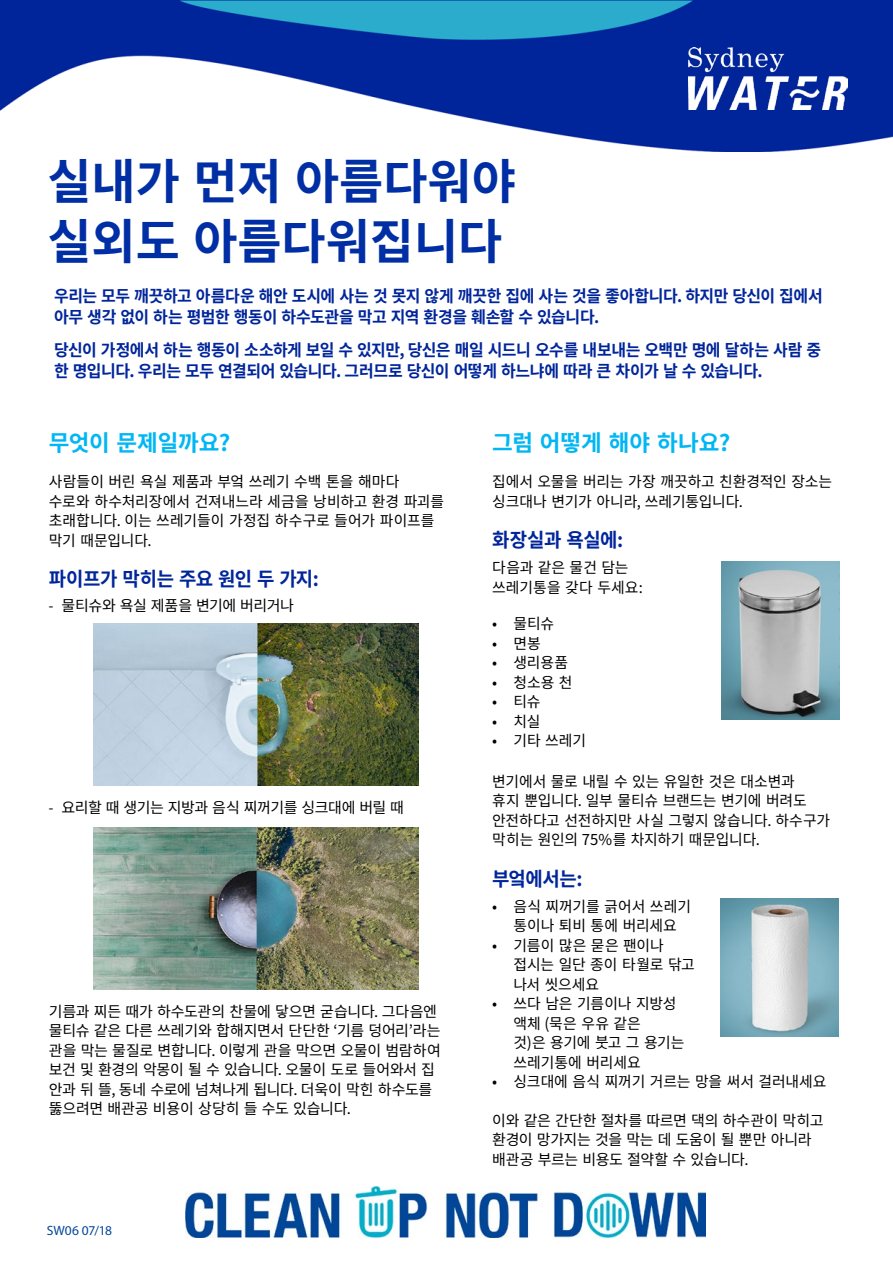
<style>
.page{position:relative;width:893px;height:1263px;background:#fff}
.page>*{position:absolute;margin:0;border:0;box-sizing:border-box;transform-origin:0 0}
.t1{font:700 48px/60px "Source Han Sans K";color:#002ea4}
.t2{font:700 22.5px "Source Han Sans K";letter-spacing:-.005em;color:#00b7f3}
.t3{font:700 19.5px "Source Han Sans K";letter-spacing:-.025em;color:#00259b}
.t4{font:700 16.5px/21px "Source Han Sans K";letter-spacing:-.025em;color:#00259b}
.t5{font:15px/19.5px "Source Han Sans K";letter-spacing:-.01em;color:#000}
.t6{font:15px "Source Han Sans K";letter-spacing:-.03em;color:#000}
.t7{font:13.5px "Myriad Pro";color:#034798}
.s1{font-family:"Myriad Pro"}
</style>
<div class="page">
<img style="left:1px;top:0;width:892px;height:151px">
<img style="left:688px;top:47px;width:159px;height:62px">
<img style="left:93px;top:623px;width:325px;height:162px">
<img style="left:93px;top:828px;width:325px;height:161px">
<img style="left:720px;top:898px;width:119px;height:138px">
<img style="left:722px;top:561px;width:117px;height:159px">
<img style="left:185px;top:1186px;width:521px;height:51px">
<p class="t1" style="left:47px;top:153px;width:470px">실내가 먼저 아름다워야 실외도 아름다워집니다</p>
<p class="t4" style="left:54px;top:285px;width:770px">우리는 모두 깨끗하고 아름다운 해안 도시에 사는 것 못지 않게 깨끗한 집에 사는 것을 좋아합니다. 하지만 당신이 집에서 아무 생각 없이 하는 평범한 행동이 하수도관을 막고 지역 환경을 훼손할 수 있습니다.</p>
<p class="t4" style="left:54px;top:340px;width:769px">당신이 가정에서 하는 행동이 소소하게 보일 수 있지만, 당신은 매일 시드니 오수를 내보내는 오백만 명에 달하는 사람 중 한 명입니다. 우리는 모두 연결되어 있습니다. 그러므로 당신이 어떻게 하느냐에 따라 큰 차이가 날 수 있습니다.</p>
<p class="t2" style="left:49px;top:430px;width:183px">무엇이 문제일까요?</p>
<p class="t5" style="left:49px;top:472px;width:397px">사람들이 버린 욕실 제품과 부엌 쓰레기 수백 톤을 해마다 수로와 하수처리장에서 건져내느라 세금을 낭비하고 환경 파괴를 초래합니다. 이는 쓰레기들이 가정집 하수구로 들어가 파이프를 막기 때문입니다.</p>
<p class="t3" style="left:49px;top:568px;width:271px">파이프가 막히는 주요 원인 두 가지:</p>
<p class="t6" style="left:49px;top:597px;width:246px"><span class="s1">-</span> 물티슈와 욕실 제품을 변기에 버리거나</p>
<p class="t6" style="left:49px;top:799px;width:357px"><span class="s1">-</span> 요리할 때 생기는 지방과 음식 찌꺼기를 싱크대에 버릴 때</p>
<p class="t5" style="left:49px;top:1002px;width:393px">기름과 찌든 때가 하수도관의 찬물에 닿으면 굳습니다. 그다음엔 물티슈 같은 다른 쓰레기와 합해지면서 단단한 ‘기름 덩어리’라는 관을 막는 물질로 변합니다. 이렇게 관을 막으면 오물이 범람하여 보건 및 환경의 악몽이 될 수 있습니다. 오물이 도로 들어와서 집 안과 뒤 뜰, 동네 수로에 넘쳐나게 됩니다. 더욱이 막힌 하수도를 뚫으려면 배관공 비용이 상당히 들 수도 있습니다.</p>
<p class="t7" style="left:47px;top:1222px;width:67px">SW06 07/18</p>
<p class="t2" style="left:492px;top:430px;width:240px">그럼 어떻게 해야 하나요?</p>
<p class="t5" style="left:492px;top:472px;width:341px">집에서 오물을 버리는 가장 깨끗하고 친환경적인 장소는 싱크대나 변기가 아니라, 쓰레기통입니다.</p>
<p class="t3" style="left:492px;top:529px;width:133px">화장실과 욕실에:</p>
<p class="t5" style="left:492px;top:558px;width:152px">다음과 같은 물건 담는 쓰레기통을 갖다 두세요:</p>
<p class="t5" style="left:492px;top:614px;width:64px">• 물티슈</p>
<p class="t5" style="left:492px;top:634px;width:50px">• 면봉</p>
<p class="t5" style="left:492px;top:653px;width:77px">• 생리용품</p>
<p class="t5" style="left:492px;top:673px;width:82px">• 청소용 천</p>
<p class="t5" style="left:492px;top:692px;width:50px">• 티슈</p>
<p class="t5" style="left:492px;top:712px;width:50px">• 치실</p>
<p class="t5" style="left:492px;top:731px;width:96px">• 기타 쓰레기</p>
<p class="t5" style="left:492px;top:772px;width:339px">변기에서 물로 내릴 수 있는 유일한 것은 대소변과<br>휴지 뿐입니다. 일부 물티슈 브랜드는 변기에 버려도 안전하다고 선전하지만 사실 그렇지 않습니다. 하수구가 막히는 원인의 75%를 차지하기 때문입니다.</p>
<p class="t3" style="left:492px;top:867px;width:92px">부엌에서는:</p>
<p class="t5" style="left:492px;top:896px;width:200px;text-align:center">• 음식 찌꺼기를 긁어서 쓰레기 통이나 퇴비 통에 버리세요</p>
<p class="t5" style="left:513px;top:935px;width:183px;text-indent:-21px">• 기름이 많은 묻은 팬이나 접시는 일단 종이 타월로 닦고 나서 씻으세요</p>
<p class="t5" style="left:513px;top:994px;width:172px;text-indent:-21px">• 쓰다 남은 기름이나 지방성 액체 (묵은 우유 같은<br>것)은 용기에 붓고 그 용기는 쓰레기통에 버리세요</p>
<p class="t5" style="left:492px;top:1072px;width:336px">• 싱크대에 음식 찌꺼기 거르는 망을 써서 걸러내세요</p>
<p class="t5" style="left:492px;top:1110px;width:333px">이와 같은 간단한 절차를 따르면 댁의 하수관이 막히고 환경이 망가지는 것을 막는 데 도움이 될 뿐만 아니라 배관공 부르는 비용도 절약할 수 있습니다.</p>
</div>
